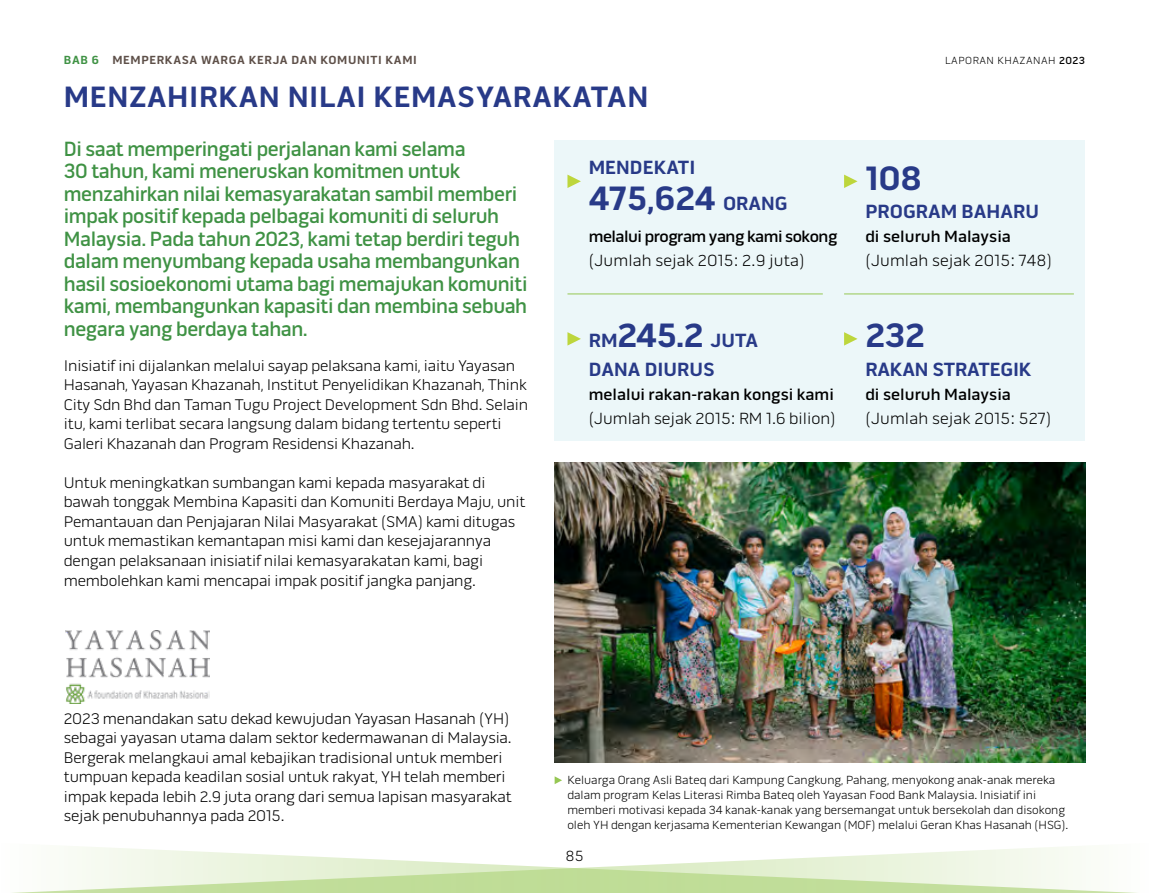
<style>
.page{position:relative;width:1149px;height:893px;background:#fff}
.page>*{position:absolute;margin:0;border:0;box-sizing:border-box;transform-origin:0 0}
.t1{font:700 34.5px "Pill Gothic 600 mg";color:#283a88}
.t2{font:700 30px "Pill Gothic 600 mg";letter-spacing:.02em;color:#283a88}
.t3{font:500 21px/22.5px "Pill Gothic 600 mg";letter-spacing:-.02em;color:#3f9244;scale:.95 1}
.t4{font:700 19.5px/28.5px "Pill Gothic 600 mg";color:#283a88}
.t5{font:300 16.5px "Pill Gothic 600 mg";letter-spacing:.01em;color:#000}
.t6{font:500 16.5px "Pill Gothic 600 mg";color:#000}
.t7{font:500 16.5px "Pill Gothic 600 mg";letter-spacing:-.03em;color:#000}
.t8{font:300 15.75px/19.5px "Pill Gothic 600 mg";letter-spacing:-.01em;color:#000}
.t9{font:300 15px "Pill Gothic 600 mg";color:#000}
.t10{font:300 12px/15px "Pill Gothic 600 mg";color:#000}
.t11{font:700 12px "Pill Gothic 600 mg";letter-spacing:.05em;color:#5e5049}
.t12{font:300 10.5px "Pill Gothic 600 mg";letter-spacing:.05em;color:#000}
.s1{color:#3f9244}
.s2{font-weight:500}
.s3{font-size:19.5px}
.s4{font-size:34.5px}
</style>
<div class="page">
<svg style="left:12px;top:846px;width:1125px;height:47px"></svg>
<svg style="left:554px;top:776px;width:8px;height:8px"></svg>
<div style="left:554px;top:140px;width:530px;height:301px;background:#ecf7f9"></div>
<hr style="left:567px;top:294px;width:255px;height:1px;background:#96c753">
<hr style="left:843px;top:294px;width:230px;height:1px;background:#96c753">
<svg style="left:567px;top:175px;width:13px;height:13px"></svg>
<svg style="left:844px;top:175px;width:13px;height:13px"></svg>
<svg style="left:844px;top:332px;width:13px;height:14px"></svg>
<svg style="left:567px;top:332px;width:13px;height:14px"></svg>
<img style="left:554px;top:462px;width:530px;height:300px">
<img style="left:65px;top:630px;width:144px;height:73px">
<p class="t11" style="left:64px;top:53px;width:354px"><span class="s1">BAB 6</span> MEMPERKASA WARGA KERJA DAN KOMUNITI KAMI</p>
<p class="t12" style="left:944px;top:54px;width:141px">LAPORAN KHAZANAH <span class="s2">2023</span></p>
<h2 class="t2" style="left:64px;top:79px;width:586px">MENZAHIRKAN NILAI KEMASYARAKATAN</h2>
<p class="t3" style="left:64px;top:138px;width:489px">Di saat memperingati perjalanan kami selama<br>30 tahun, kami meneruskan komitmen untuk menzahirkan nilai kemasyarakatan sambil memberi impak positif kepada pelbagai komuniti di seluruh Malaysia. Pada tahun 2023, kami tetap berdiri teguh dalam menyumbang kepada usaha membangunkan hasil sosioekonomi utama bagi memajukan komuniti kami, membangunkan kapasiti dan membina sebuah negara yang berdaya tahan.</p>
<p class="t8" style="left:64px;top:356px;width:465px">Inisiatif ini dijalankan melalui sayap pelaksana kami, iaitu Yayasan Hasanah, Yayasan Khazanah, Institut Penyelidikan Khazanah, Think City Sdn Bhd dan Taman Tugu Project Development Sdn Bhd. Selain itu, kami terlibat secara langsung dalam bidang tertentu seperti Galeri Khazanah dan Program Residensi Khazanah.</p>
<p class="t8" style="left:64px;top:472px;width:463px">Untuk meningkatkan sumbangan kami kepada masyarakat di bawah tonggak Membina Kapasiti dan Komuniti Berdaya Maju, unit Pemantauan dan Penjajaran Nilai Masyarakat (SMA) kami ditugas untuk memastikan kemantapan misi kami dan kesejajarannya dengan pelaksanaan inisiatif nilai kemasyarakatan kami, bagi membolehkan kami mencapai impak positif jangka panjang.</p>
<p class="t4" style="left:588px;top:153px;width:108px">MENDEKATI</p>
<h1 class="t1" style="left:588px;top:178px;width:200px">475,624 <span class="s3">ORANG</span></h1>
<p class="t7" style="left:588px;top:227px;width:250px">melalui program yang kami sokong</p>
<p class="t5" style="left:588px;top:251px;width:217px">(Jumlah sejak 2015: 2.9 juta)</p>
<p class="t4" style="left:588px;top:327px;width:171px">RM<span class="s4">245.2</span> JUTA<br>DANA DIURUS</p>
<p class="t6" style="left:588px;top:385px;width:246px">melalui rakan-rakan kongsi kami</p>
<p class="t5" style="left:588px;top:409px;width:248px">(Jumlah sejak 2015: RM 1.6 bilion)</p>
<h1 class="t1" style="left:865px;top:157px;width:57px">108</h1>
<p class="t4" style="left:865px;top:198px;width:175px">PROGRAM BAHARU</p>
<p class="t6" style="left:865px;top:227px;width:147px">di seluruh Malaysia</p>
<p class="t5" style="left:865px;top:251px;width:188px">(Jumlah sejak 2015: 748)</p>
<h1 class="t1" style="left:865px;top:315px;width:61px">232</h1>
<p class="t4" style="left:865px;top:355px;width:168px">RAKAN STRATEGIK</p>
<p class="t6" style="left:865px;top:385px;width:147px">di seluruh Malaysia</p>
<p class="t5" style="left:865px;top:409px;width:187px">(Jumlah sejak 2015: 527)</p>
<p class="t8" style="left:64px;top:709px;width:449px">2023 menandakan satu dekad kewujudan Yayasan Hasanah (YH) sebagai yayasan utama dalam sektor kedermawanan di Malaysia.<br>Bergerak melangkaui amal kebajikan tradisional untuk memberi tumpuan kepada keadilan sosial untuk rakyat, YH telah memberi impak kepada lebih 2.9 juta orang dari semua lapisan masyarakat sejak penubuhannya pada 2015.</p>
<p class="t10" style="left:567px;top:773px;width:502px">Keluarga Orang Asli Bateq dari Kampung Cangkung, Pahang, menyokong anak-anak mereka dalam program Kelas Literasi Rimba Bateq oleh Yayasan Food Bank Malaysia. Inisiatif ini memberi motivasi kepada 34 kanak-kanak yang bersemangat untuk bersekolah dan disokong oleh YH dengan kerjasama Kementerian Kewangan (MOF) melalui Geran Khas Hasanah (HSG).</p>
<p class="t9" style="left:565px;top:847px;width:19px">85</p>
</div>
